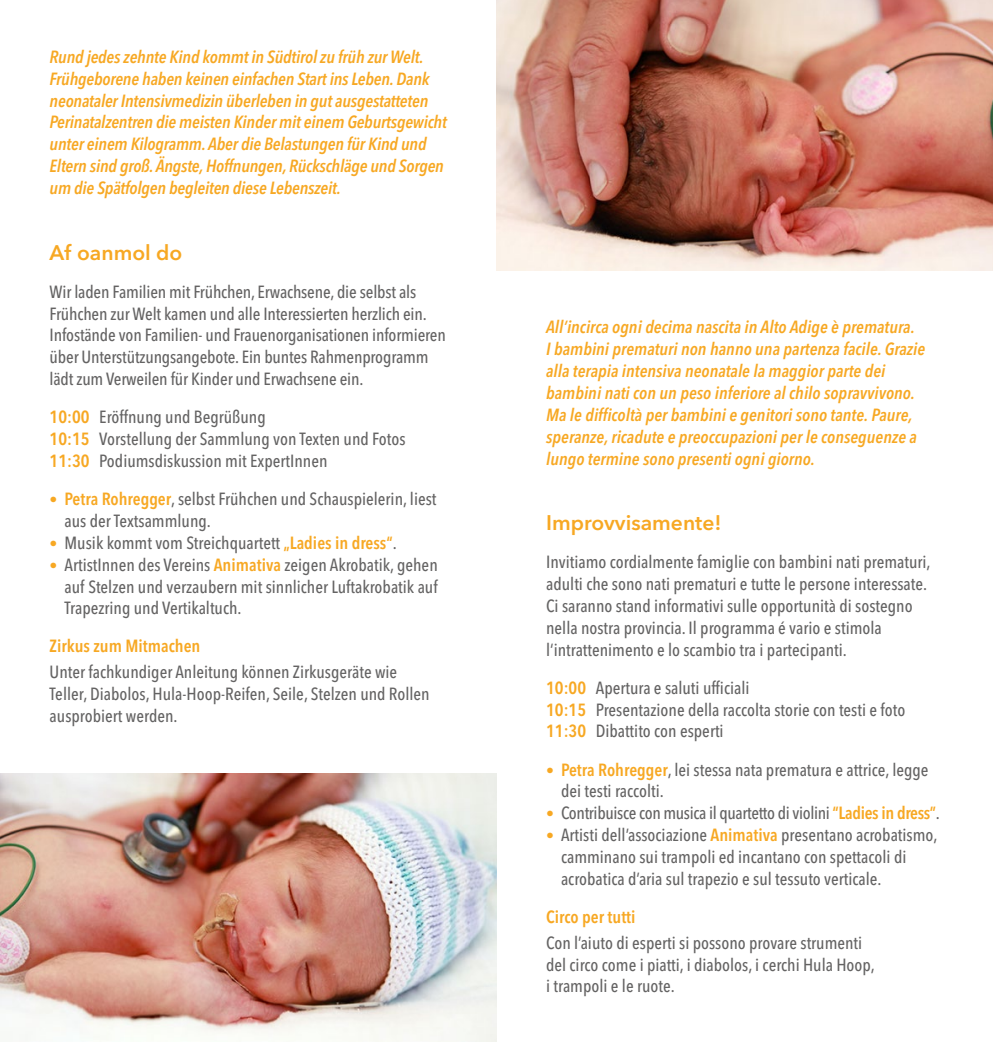
<style>
.page{position:relative;width:993px;height:1042px;background:#fff}
.page>*{position:absolute;margin:0;border:0;box-sizing:border-box;transform-origin:0 0}
.t1{font:600 21px "Avenir Next LT Pro";color:#f7a823}
.t2{font:500 condensed 17.5px/21.9px "Avenir Next LT Pro";color:#646363}
.t3{font:italic 600 condensed 17.5px/21.9px "Avenir Next LT Pro";letter-spacing:-.015em;color:#f7a823}
.t4{font:500 condensed 17.5px "Avenir Next LT Pro";letter-spacing:-.02em;color:#646363}
.t5{font:600 condensed 17.5px "Avenir Next LT Pro";color:#f7a823}
.s1{font-weight:600;color:#f7a823}
.s2{font-weight:600;font-size:15.75px;color:#f7a823}
</style>
<div class="page">
<img style="left:496px;top:0;width:496px;height:270px">
<img style="left:0;top:773px;width:496px;height:269px">
<p class="t3" style="left:50px;top:46px;width:398px">Rund jedes zehnte Kind kommt in Südtirol zu früh zur Welt.<br>Frühgeborene haben keinen einfachen Start ins Leben. Dank neonataler Intensivmedizin überleben in gut ausgestatteten Perinatalzentren die meisten Kinder mit einem Geburtsgewicht unter einem Kilogramm. Aber die Belastungen für Kind und Eltern sind groß. Ängste, Hoffnungen, Rückschläge und Sorgen um die Spätfolgen begleiten diese Lebenszeit.</p>
<p class="t1" style="left:50px;top:239px;width:134px">Af oanmol do</p>
<p class="t2" style="left:50px;top:280px;width:397px">Wir laden Familien mit Frühchen, Erwachsene, die selbst als Frühchen zur Welt kamen und alle Interessierten herzlich ein.<br>Infostände von Familien- und Frauenorganisationen informieren über Unterstützungsangebote. Ein buntes Rahmenprogramm lädt zum Verweilen für Kinder und Erwachsene ein.</p>
<p class="t2" style="left:50px;top:406px;width:357px"><span class="s1">10:00</span> Eröffnung und Begrüßung<br><span class="s1">10:15</span> Vorstellung der Sammlung von Texten und Fotos<br><span class="s1">11:30</span> Podiumsdiskussion mit ExpertInnen</p>
<p class="t3" style="left:546px;top:316px;width:380px">All’incirca ogni decima nascita in Alto Adige è prematura.<br>I bambini prematuri non hanno una partenza facile. Grazie alla terapia intensiva neonatale la maggior parte dei bambini nati con un peso inferiore al chilo sopravvivono.<br>Ma le difficoltà per bambini e genitori sono tante. Paure, speranze, ricadute e preoccupazioni per le conseguenze a lungo termine sono presenti ogni giorno.</p>
<p class="t2" style="left:64px;top:488px;width:373px;text-indent:-15px"><span class="s2">•</span> <span class="s1">Petra Rohregger</span>, selbst Frühchen und Schauspielerin, liest aus der Textsammlung.</p>
<p class="t2" style="left:50px;top:532px;width:348px"><span class="s2">•</span> Musik kommt vom Streichquartett <span class="s1">„Ladies in dress“</span>.</p>
<p class="t2" style="left:64px;top:553px;width:374px;text-align:justify;text-indent:-15px"><span class="s2">•</span> ArtistInnen des Vereins <span class="s1">Animativa</span> zeigen Akrobatik, gehen auf Stelzen und verzaubern mit sinnlicher Luftakrobatik auf Trapezring und Vertikaltuch.</p>
<p class="t1" style="left:546px;top:510px;width:177px">Improvvisamente!</p>
<p class="t2" style="left:546px;top:551px;width:386px">Invitiamo cordialmente famiglie con bambini nati prematuri, adulti che sono nati prematuri e tutte le persone interessate.<br>Ci saranno stand informativi sulle opportunità di sostegno nella nostra provincia. Il programma é vario e stimola</p>
<p class="t5" style="left:50px;top:636px;width:152px">Zirkus zum Mitmachen</p>
<p class="t2" style="left:546px;top:638px;width:302px">l‘intrattenimento e lo scambio tra i partecipanti.</p>
<p class="t2" style="left:50px;top:661px;width:381px">Unter fachkundiger Anleitung können Zirkusgeräte wie<br>Teller, Diabolos, Hula-Hoop-Reifen, Seile, Stelzen und Rollen ausprobiert werden.</p>
<p class="t2" style="left:546px;top:676px;width:361px"><span class="s1">10:00</span> Apertura e saluti ufficiali<br><span class="s1">10:15</span> Presentazione della raccolta storie con testi e foto<br><span class="s1">11:30</span> Dibattito con esperti</p>
<p class="t2" style="left:561px;top:758px;width:369px;text-indent:-15px"><span class="s2">•</span> <span class="s1">Petra Rohregger</span>, lei stessa nata prematura e attrice, legge dei testi raccolti.</p>
<p class="t4" style="left:546px;top:802px;width:395px"><span class="s2">•</span> Contribuisce con musica il quartetto di violini <span class="s1">“Ladies in dress”</span>.</p>
<p class="t2" style="left:561px;top:824px;width:377px;text-indent:-15px"><span class="s2">•</span> Artisti dell’associazione <span class="s1">Animativa</span> presentano acrobatismo, camminano sui trampoli ed incantano con spettacoli di acrobatica d’aria sul trapezio e sul tessuto verticale.</p>
<p class="t5" style="left:546px;top:906px;width:91px">Circo per tutti</p>
<p class="t2" style="left:546px;top:931px;width:330px">Con l’aiuto di esperti si possono provare strumenti del circo come i piatti, i diabolos, i cerchi Hula Hoop, i trampoli e le ruote.</p>
</div>
